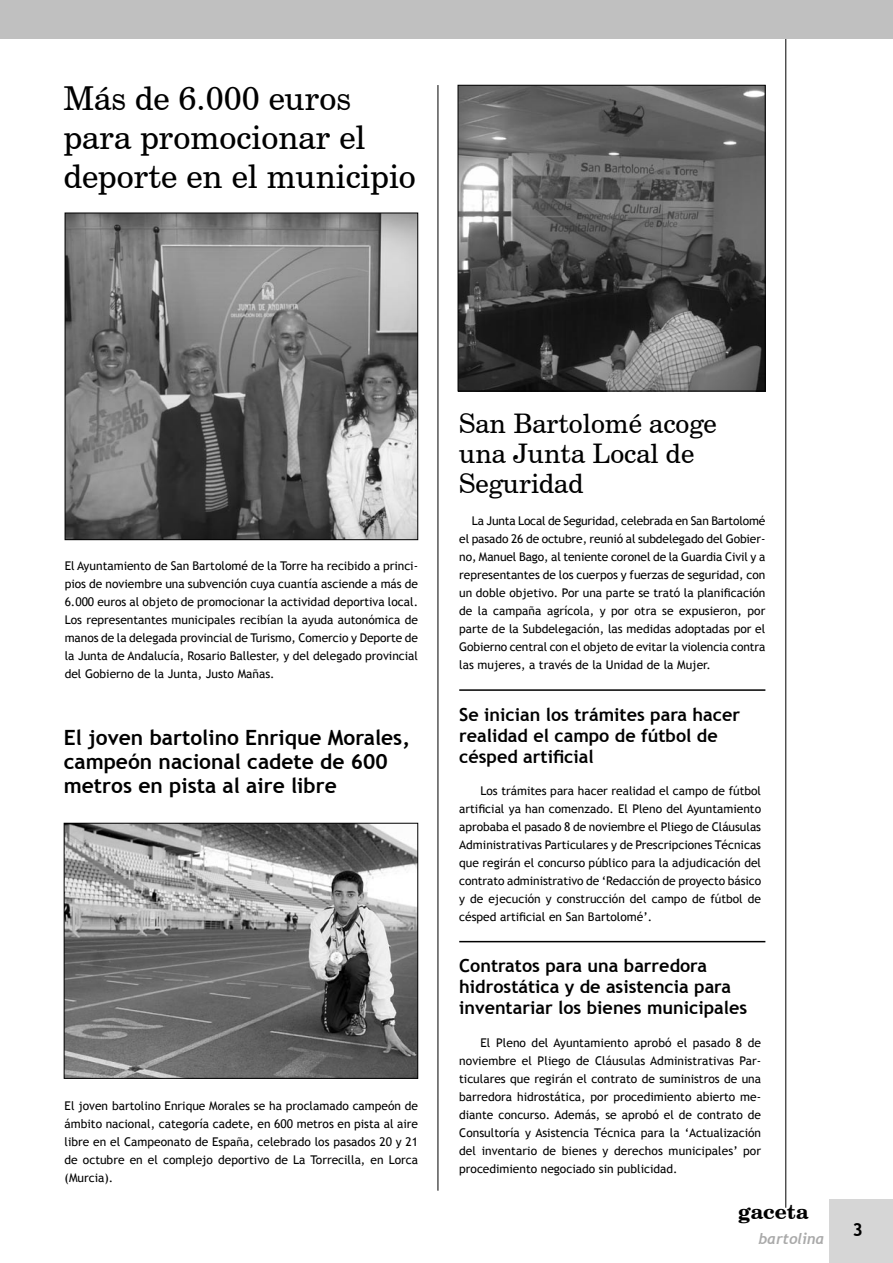
<style>
.page{position:relative;width:893px;height:1263px;background:#fff}
.page>*{position:absolute;margin:0;border:0;box-sizing:border-box;transform-origin:0 0}
.t1{font:33px/39px "Century Schoolbook BT";color:#000}
.t2{font:27px/30px "Century Schoolbook BT";color:#000}
.t3{font:700 21px/24px "Trebuchet MS";color:#000}
.t4{font:700 21px "Century Schoolbook BT";color:#000}
.t5{font:700 18px/21px "Trebuchet MS";color:#000}
.t6{font:italic 700 15px "Trebuchet";letter-spacing:-.005em;color:#aaa}
.texto{font:12px/18px "Trebuchet MS";color:#000;text-align:justify}
</style>
<div class="page">
<hr style="left:785px;top:0;width:1px;height:1208px;background:#000">
<div style="left:829px;top:1199px;width:64px;height:64px;background:#d6d6d6"></div>
<div style="left:0;top:0;width:893px;height:38px;background:#c0c0c0"></div>
<img style="left:460px;top:87px;width:303px;height:302px">
<div style="left:458px;top:85px;width:307px;height:306px;border:1px solid #000"></div>
<img style="left:67px;top:215px;width:349px;height:323px">
<div style="left:65px;top:213px;width:353px;height:327px;border:1px solid #000"></div>
<img style="left:66px;top:825px;width:350px;height:252px">
<div style="left:64px;top:823px;width:354px;height:256px;border:1px solid #000"></div>
<hr style="left:438px;top:85px;width:1px;height:1106px;background:#000">
<hr style="left:459px;top:689px;width:306px;height:2px;background:#000">
<hr style="left:459px;top:941px;width:306px;height:1px;background:#000">
<p class="t1" style="left:64px;top:79px;width:354px">Más de 6.000 euros para promocionar el deporte en el municipio</p>
<p class="texto" style="left:65px;top:557px;width:355px">El Ayuntamiento de San Bartolomé de la Torre ha recibido a princi&shy;pios de noviembre una subvención cuya cuantía asciende a más de 6.000 euros al objeto de promocionar la actividad deportiva local.<br>Los representantes municipales recibían la ayuda autonómica de manos de la delegada provincial de Turismo, Comercio y Deporte de la Junta de Andalucía, Rosario Ballester, y del delegado provincial del Gobierno de la Junta, Justo Mañas.</p>
<p class="t3" style="left:64px;top:725px;width:348px">El joven bartolino Enrique Morales, campeón nacional cadete de 600 metros en pista al aire libre</p>
<p class="texto" style="left:65px;top:1096px;width:355px">El joven bartolino Enrique Morales se ha proclamado campeón de ámbito nacional, categoría cadete, en 600 metros en pista al aire libre en el Campeonato de España, celebrado los pasados 20 y 21 de octubre en el complejo deportivo de La Torrecilla, en Lorca (Murcia).</p>
<p class="t2" style="left:459px;top:408px;width:259px">San Bartolomé acoge una Junta Local de<br>Seguridad</p>
<p class="texto" style="left:459px;top:512px;width:308px;text-indent:13px">La Junta Local de Seguridad, celebrada en San Bartolomé el pasado 26 de octubre, reunió al subdelegado del Gobier&shy;no, Manuel Bago, al teniente coronel de la Guardia Civil y a representantes de los cuerpos y fuerzas de seguridad, con un doble objetivo. Por una parte se trató la planificación de la campaña agrícola, y por otra se expusieron, por parte de la Subdelegación, las medidas adoptadas por el Gobierno central con el objeto de evitar la violencia contra las mujeres, a través de la Unidad de la Mujer.</p>
<p class="t5" style="left:459px;top:704px;width:282px">Se inician los trámites para hacer realidad el campo de fútbol de césped artificial</p>
<p class="texto" style="left:459px;top:782px;width:303px;text-indent:21px">Los trámites para hacer realidad el campo de fútbol artificial ya han comenzado. El Pleno del Ayuntamiento aprobaba el pasado 8 de noviembre el Pliego de Cláusulas Administrativas Particulares y de Prescripciones Técnicas que regirán el concurso público para la adjudicación del contrato administrativo de ‘Redacción de proyecto básico y de ejecución y construcción del campo de fútbol de césped artificial en San Bartolomé’.</p>
<p class="t5" style="left:459px;top:955px;width:290px">Contratos para una barredora hidrostática y de asistencia para inventariar los bienes municipales</p>
<p class="texto" style="left:459px;top:1034px;width:303px;text-indent:21px">El Pleno del Ayuntamiento aprobó el pasado 8 de noviembre el Pliego de Cláusulas Administrativas Par&shy;ticulares que regirán el contrato de suministros de una barredora hidrostática, por procedimiento abierto me&shy;diante concurso. Además, se aprobó el de contrato de Consultoría y Asistencia Técnica para la ‘Actualización del inventario de bienes y derechos municipales’ por procedimiento negociado sin publicidad.</p>
<h3 class="t4" style="left:738px;top:1199px;width:72px">gaceta</h3>
<p class="t6" style="left:758px;top:1230px;width:67px">bartolina</p>
<h3 class="t5" style="left:853px;top:1219px;width:12px">3</h3>
</div>
